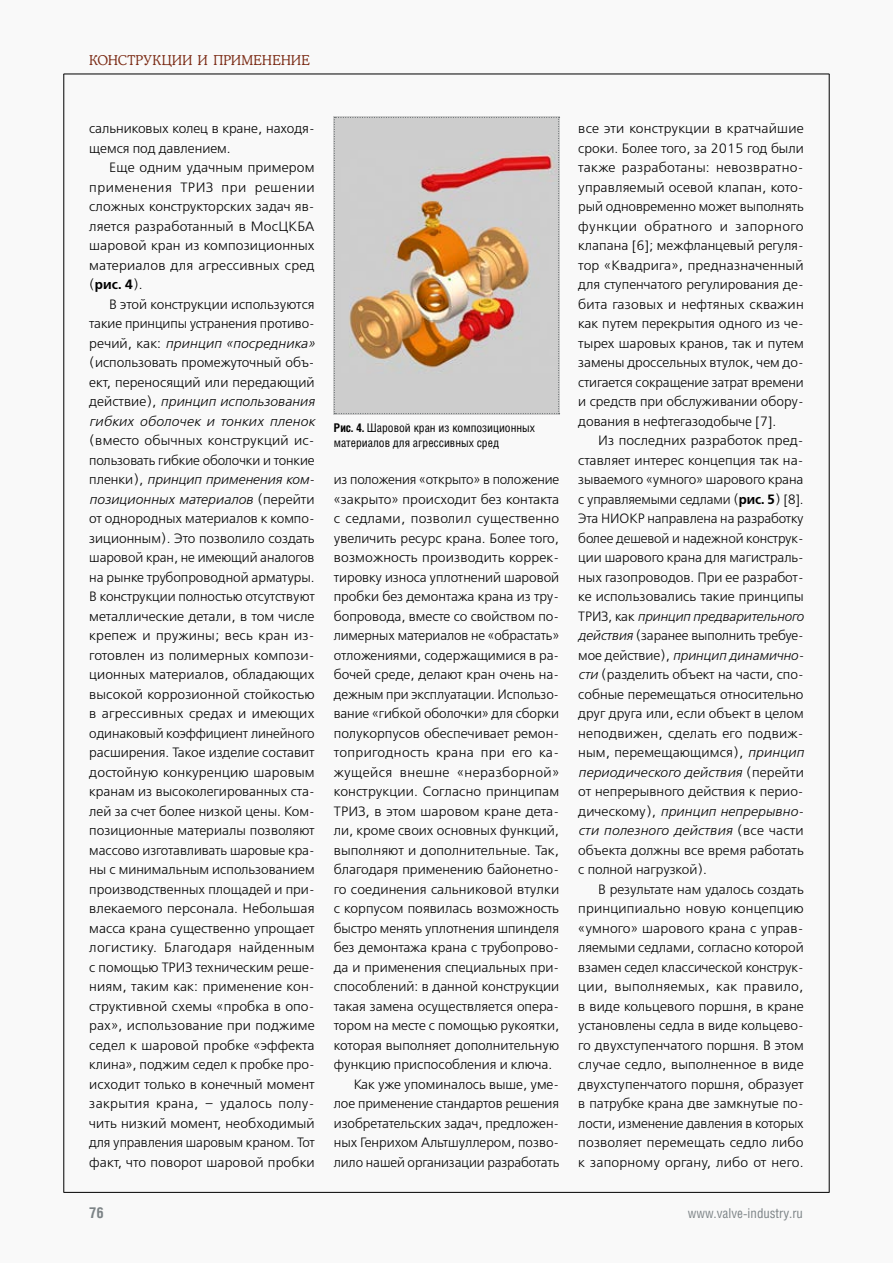
<style>
.page{position:relative;width:893px;height:1263px;background:#f9f9f9}
.page>*{position:absolute;margin:0;border:0;box-sizing:border-box;transform-origin:0 0}
.t1{font:700 15px "Helios Cond";color:#7c8386}
.t2{font:13.5px/19.5px "Free Set Light C";color:#000;text-align:justify}
.t3{font:13.5px "Free Set Light C";letter-spacing:.025em;color:#000}
.t4{font:13.5px "Free Set Light C";letter-spacing:.03em;color:#000}
.t5{font:13.5px "Osvald Light C";letter-spacing:.03em;color:#7b2b15}
.t6{font:13.5px "Helios Cond";color:#7c8386}
.t7{font:13.5px "Free Set Demi C";color:#000}
.t8{font:12px/15px "Helios Cond";color:#000}
.s1{font-family:"Free Set Light C"}
.s2{font-style:italic}
.s3{font-weight:700}
.s4{font-family:"Free Set Demi C"}
</style>
<div class="page">
<img style="left:334px;top:117px;width:226px;height:297px">
<hr style="left:64px;top:74px;width:1px;height:1118px;background:#000">
<hr style="left:829px;top:74px;width:1px;height:1118px;background:#000">
<hr style="left:64px;top:74px;width:765px;height:1px;background:#000">
<hr style="left:64px;top:1192px;width:765px;height:1px;background:#000">
<p class="t5" style="left:89px;top:52px;width:222px">конструкции и применение</p>
<p class="t2" style="left:89px;top:120px;width:227px">сальниковых колец в кране, находя&shy;щемся под давлением.</p>
<p class="t2" style="left:89px;top:159px;width:227px;text-indent:20px">Еще одним удачным примером применения ТРИЗ при решении сложных конструкторских задач яв&shy;ляется разработанный в МосЦКБА шаровой кран из композиционных материалов для агрессивных сред</p>
<p class="t7" style="left:89px;top:277px;width:55px"><span class="s1">(</span>рис. 4<span class="s1">).</span></p>
<p class="t2" style="left:89px;top:295px;width:227px;text-indent:20px">В этой конструкции используются такие принципы устранения противо&shy;речий, как: <span class="s2">принцип «посредника» </span>(использовать промежуточный объ&shy;ект, переносящий или передающий действие), <span class="s2">принцип использования гибких оболочек и тонких пленок</span></p>
<p class="t2" style="left:89px;top:432px;width:227px">(вместо обычных конструкций ис&shy;пользовать гибкие оболочки и тонкие пленки), <span class="s2">принцип применения ком&shy;позиционных материалов</span> (перейти от однородных материалов к компо&shy;зиционным). Это позволило создать шаровой кран, не имеющий аналогов на рынке трубопроводной арматуры.<br>В конструкции полностью отсутствуют металлические детали, в том числе крепеж и пружины; весь кран из&shy;готовлен из полимерных компози&shy;ционных материалов, обладающих высокой коррозионной стойкостью в агрессивных средах и имеющих одинаковый коэффициент линейного расширения. Такое изделие составит достойную конкуренцию шаровым кранам из высоколегированных ста&shy;лей за счет более низкой цены. Ком&shy;позиционные материалы позволяют массово изготавливать шаровые кра&shy;ны с минимальным использованием производственных площадей и при&shy;влекаемого персонала. Небольшая масса крана существенно упрощает логистику. Благодаря найденным с помощью ТРИЗ техническим реше&shy;ниям, таким как: применение кон&shy;структивной схемы «пробка в опо&shy;рах», использование при поджиме седел к шаровой пробке «эффекта клина», поджим седел к пробке про&shy;исходит только в конечный момент закрытия крана, – удалось полу&shy;чить низкий момент, необходимый для управления шаровым краном. Тот факт, что поворот шаровой пробки</p>
<p class="t8" style="left:334px;top:420px;width:203px"><span class="s3">Рис. 4.</span> Шаровой кран из композиционных материалов для агрессивных сред</p>
<p class="t2" style="left:334px;top:471px;width:227px">из положения «открыто» в положение</p>
<p class="t2" style="left:334px;top:490px;width:227px">«закрыто» происходит без контакта</p>
<p class="t2" style="left:334px;top:510px;width:227px">с седлами, позволил существенно</p>
<p class="t2" style="left:334px;top:529px;width:227px">увеличить ресурс крана. Более того,</p>
<p class="t2" style="left:334px;top:549px;width:227px">возможность производить коррек-</p>
<p class="t2" style="left:334px;top:568px;width:227px">тировку износа уплотнений шаровой</p>
<p class="t2" style="left:334px;top:588px;width:227px">пробки без демонтажа крана из тру-</p>
<p class="t2" style="left:334px;top:607px;width:227px">бопровода, вместе со свойством по-</p>
<p class="t2" style="left:334px;top:627px;width:227px">лимерных материалов не «обрастать»</p>
<p class="t2" style="left:334px;top:646px;width:227px">отложениями, содержащимися в ра-</p>
<p class="t2" style="left:334px;top:666px;width:227px">бочей среде, делают кран очень на-</p>
<p class="t2" style="left:334px;top:685px;width:227px">дежным при эксплуатации. Использо-</p>
<p class="t2" style="left:334px;top:705px;width:227px">вание «гибкой оболочки» для сборки</p>
<p class="t2" style="left:334px;top:724px;width:227px">полукорпусов обеспечивает ремон-</p>
<p class="t3" style="left:334px;top:745px;width:227px">топригодность крана при его ка-</p>
<p class="t4" style="left:334px;top:765px;width:227px">жущейся внешне «неразборной»</p>
<p class="t2" style="left:334px;top:783px;width:227px">конструкции. Согласно принципам</p>
<p class="t2" style="left:334px;top:802px;width:227px">ТРИЗ, в этом шаровом кране дета-</p>
<p class="t2" style="left:334px;top:822px;width:227px">ли, кроме своих основных функций,</p>
<p class="t2" style="left:334px;top:841px;width:227px">выполняют и дополнительные. Так,</p>
<p class="t2" style="left:334px;top:861px;width:227px">благодаря применению байонетно-</p>
<p class="t2" style="left:334px;top:880px;width:227px">го соединения сальниковой втулки</p>
<p class="t2" style="left:334px;top:900px;width:227px">с корпусом появилась возможность</p>
<p class="t2" style="left:334px;top:919px;width:227px">быстро менять уплотнения шпинделя</p>
<p class="t2" style="left:334px;top:939px;width:227px">без демонтажа крана с трубопрово-</p>
<p class="t2" style="left:334px;top:958px;width:227px">да и применения специальных при-</p>
<p class="t2" style="left:334px;top:978px;width:227px">способлений: в данной конструкции</p>
<p class="t2" style="left:334px;top:997px;width:227px">такая замена осуществляется опера-</p>
<p class="t2" style="left:334px;top:1017px;width:227px">тором на месте с помощью рукоятки,</p>
<p class="t2" style="left:334px;top:1036px;width:227px">которая выполняет дополнительную</p>
<p class="t2" style="left:334px;top:1056px;width:220px">функцию приспособления и ключа.</p>
<p class="t2" style="left:354px;top:1075px;width:207px">Как уже упоминалось выше, уме-</p>
<p class="t2" style="left:334px;top:1095px;width:227px">лое применение стандартов решения</p>
<p class="t2" style="left:334px;top:1114px;width:227px">изобретательских задач, предложен-</p>
<p class="t2" style="left:334px;top:1134px;width:227px">ных Генрихом Альтшуллером, позво-</p>
<p class="t2" style="left:334px;top:1153px;width:227px">лило нашей организации разработать</p>
<p class="t2" style="left:578px;top:120px;width:227px">все эти конструкции в кратчайшие сроки. Более того, за 2015 год были также разработаны: невозвратно&shy;управляемый осевой клапан, кото&shy;рый одновременно может выполнять функции обратного и запорного клапана [6]; межфланцевый регуля&shy;тор «Квадрига», предназначенный для ступенчатого регулирования де&shy;бита газовых и нефтяных скважин как путем перекрытия одного из че&shy;тырех шаровых кранов, так и путем замены дроссельных втулок, чем до&shy;стигается сокращение затрат времени и средств при обслуживании обору&shy;дования в нефтегазодобыче [7].</p>
<p class="t2" style="left:578px;top:432px;width:227px;text-indent:20px">Из последних разработок пред&shy;ставляет интерес концепция так на&shy;зываемого «умного» шарового крана с управляемыми седлами (<span class="s4">рис. 5</span>) [8].<br>Эта НИОКР направлена на разработку более дешевой и надежной конструк&shy;ции шарового крана для магистраль&shy;ных газопроводов. При ее разработ&shy;ке использовались такие принципы ТРИЗ, как <span class="s2">принцип предварительного действия</span> (заранее выполнить требуе&shy;мое действие), <span class="s2">принцип динамично&shy;сти</span> (разделить объект на части, спо&shy;собные перемещаться относительно друг друга или, если объект в целом неподвижен, сделать его подвиж&shy;ным, перемещающимся), <span class="s2">принцип периодического действия</span> (перейти от непрерывного действия к перио&shy;дическому), <span class="s2">принцип непрерывно&shy;сти полезного действия</span> (все части объекта должны все время работать с полной нагрузкой).</p>
<p class="t2" style="left:578px;top:880px;width:227px;text-indent:20px">В результате нам удалось создать принципиально новую концепцию «умного» шарового крана с управ&shy;ляемыми седлами, согласно которой взамен седел классической конструк&shy;ции, выполняемых, как правило, в виде кольцевого поршня, в кране установлены седла в виде кольцево&shy;го двухступенчатого поршня. В этом случае седло, выполненное в виде двухступенчатого поршня, образует в патрубке крана две замкнутые по&shy;лости, изменение давления в которых позволяет перемещать седло либо к запорному органу, либо от него.</p>
<p class="t1" style="left:89px;top:1203px;width:16px">76</p>
<p class="t6" style="left:688px;top:1205px;width:117px">www.valve-industry.ru</p>
</div>
